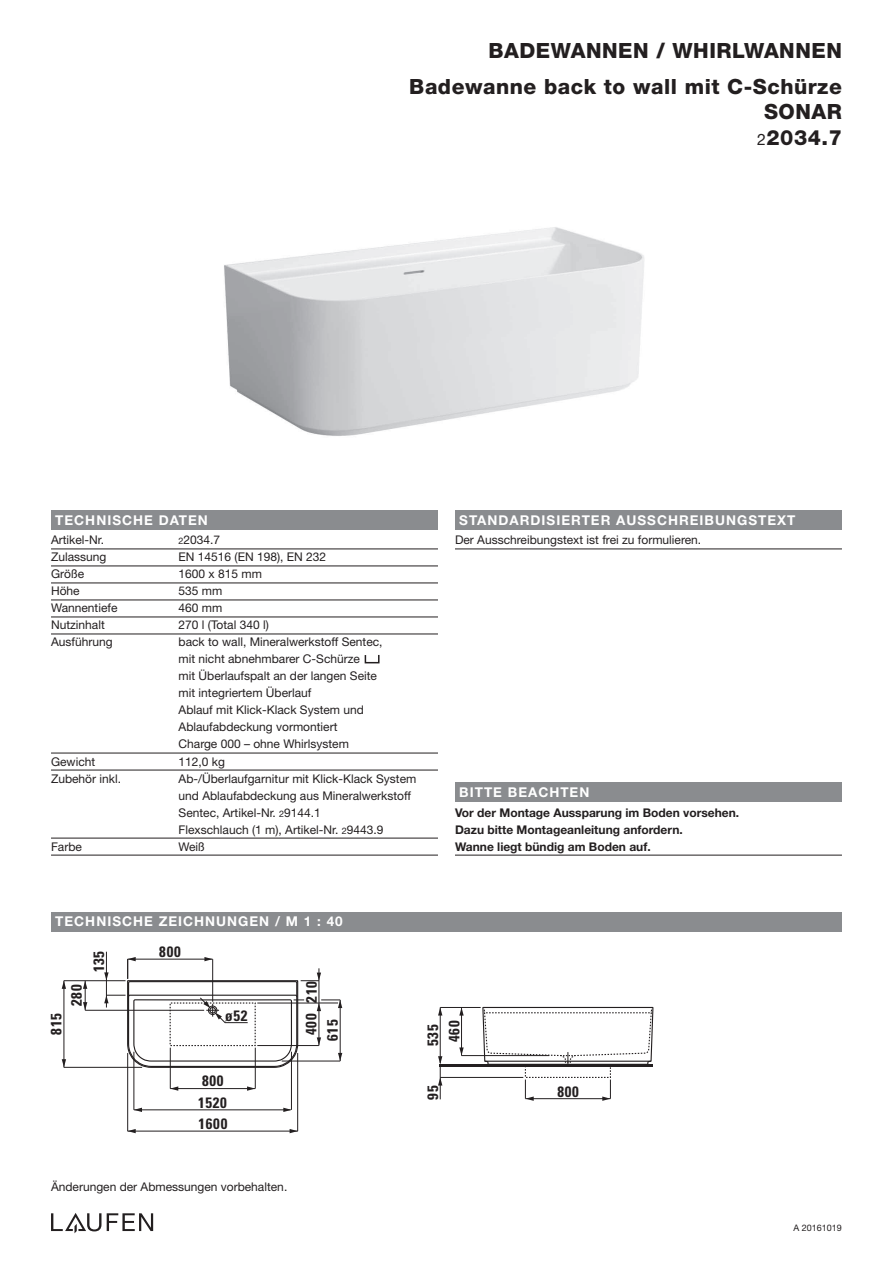
<style>
.page{position:relative;width:893px;height:1263px;background:#fff}
.page>*{position:absolute;margin:0;border:0;box-sizing:border-box;transform-origin:0 0}
.t1{font:800 21px/25.5px "Helvetica Neue";letter-spacing:.025em;color:#231f20;text-align:right}
.t2{font:700 condensed 15px/21.3px "Univers";letter-spacing:.05em;color:#231f20}
.t3{font:700 13.5px "Helvetica Neue LT Std";letter-spacing:.075em;color:#fff}
.t4{font:12px/17px "Helvetica Neue";color:#231f20}
.t5{font:700 12px/17px "Helvetica Neue LT Std";color:#231f20}
.t6{font:9px "Helvetica Neue";color:#231f20}
.s1{font-weight:400;font-size:15.75px}
.s2{font-size:9px}
</style>
<div class="page">
<img style="left:224px;top:227px;width:420px;height:209px">
<div style="left:51px;top:912px;width:791px;height:19px;background:#8a8c8f"></div>
<div style="left:51px;top:510px;width:387px;height:19px;background:#8a8c8f"></div>
<svg style="left:107px;top:1213px;width:46px;height:18px"></svg>
<svg style="left:51px;top:1213px;width:50px;height:20px"></svg>
<hr style="left:51px;top:549px;width:387px;height:1px;background:#231f20">
<hr style="left:51px;top:566px;width:387px;height:1px;background:#231f20">
<hr style="left:51px;top:583px;width:387px;height:1px;background:#231f20">
<hr style="left:51px;top:600px;width:387px;height:1px;background:#231f20">
<hr style="left:51px;top:617px;width:387px;height:1px;background:#231f20">
<hr style="left:51px;top:634px;width:387px;height:1px;background:#231f20">
<hr style="left:51px;top:753px;width:387px;height:1px;background:#231f20">
<hr style="left:51px;top:770px;width:387px;height:1px;background:#231f20">
<hr style="left:51px;top:838px;width:387px;height:1px;background:#231f20">
<hr style="left:51px;top:855px;width:387px;height:1px;background:#231f20">
<div style="left:365px;top:654px;width:15px;height:9px;border:2px solid #231f20"></div>
<div style="left:455px;top:510px;width:387px;height:19px;background:#8a8c8f"></div>
<hr style="left:455px;top:549px;width:387px;height:1px;background:#231f20">
<hr style="left:64px;top:981px;width:1px;height:86px;background:#231f20">
<hr style="left:64px;top:980px;width:62px;height:1px;background:#231f20">
<hr style="left:64px;top:1067px;width:78px;height:1px;background:#231f20">
<hr style="left:85px;top:1010px;width:119px;height:1px;background:#231f20">
<svg style="left:62px;top:981px;width:4px;height:8px"></svg>
<svg style="left:62px;top:1059px;width:4px;height:8px"></svg>
<svg style="left:83px;top:981px;width:4px;height:29px"></svg>
<hr style="left:106px;top:952px;width:1px;height:55px;background:#231f20">
<svg style="left:104px;top:957px;width:550px;height:176px"></svg>
<hr style="left:485px;top:1061px;width:166px;height:1px;background:#231f20">
<div style="left:455px;top:782px;width:387px;height:19px;background:#8a8c8f"></div>
<hr style="left:455px;top:855px;width:387px;height:1px;background:#231f20">
<h1 class="t1" style="left:488px;top:39px;width:355px">BADEWANNEN / WHIRLWANNEN</h1>
<h1 class="t1" style="left:409px;top:75px;width:434px">Badewanne back to wall mit C-Schürze<br>SONAR<br><span class="s1">2</span>2034.7</h1>
<p class="t3" style="left:55px;top:515px;width:154px">TECHNISCHE DATEN</p>
<p class="t4" style="left:51px;top:533px;width:55px">Artikel-Nr.</p>
<p class="t4" style="left:179px;top:533px;width:43px"><span class="s2">2</span>2034.7</p>
<p class="t4" style="left:51px;top:550px;width:57px">Zulassung</p>
<p class="t4" style="left:179px;top:550px;width:149px">EN 14516 (EN 198), EN 232</p>
<p class="t4" style="left:51px;top:567px;width:35px">Größe</p>
<p class="t4" style="left:179px;top:567px;width:85px">1600 x 815 mm</p>
<p class="t4" style="left:51px;top:584px;width:30px">Höhe</p>
<p class="t4" style="left:179px;top:584px;width:45px">535 mm</p>
<p class="t4" style="left:51px;top:601px;width:68px">Wannentiefe</p>
<p class="t4" style="left:179px;top:601px;width:45px">460 mm</p>
<p class="t4" style="left:51px;top:618px;width:55px">Nutzinhalt</p>
<p class="t4" style="left:179px;top:618px;width:92px">270 l (Total 340 l)</p>
<p class="t4" style="left:51px;top:635px;width:63px">Ausführung</p>
<p class="t4" style="left:179px;top:635px;width:206px">back to wall, Mineralwerkstoff Sentec, mit nicht abnehmbarer C-Schürze<br>mit Überlaufspalt an der langen Seite mit integriertem Überlauf<br>Ablauf mit Klick-Klack System und Ablaufabdeckung vormontiert<br>Charge 000 – ohne Whirlsystem</p>
<p class="t4" style="left:51px;top:754px;width:46px">Gewicht</p>
<p class="t4" style="left:179px;top:754px;width:48px">112,0 kg</p>
<p class="t4" style="left:51px;top:771px;width:72px">Zubehör inkl.</p>
<p class="t4" style="left:179px;top:771px;width:239px">Ab-/Überlaufgarnitur mit Klick-Klack System und Ablaufabdeckung aus Mineralwerkstoff Sentec, Artikel-Nr. <span class="s2">2</span>9144.1<br>Flexschlauch (1 m), Artikel-Nr. <span class="s2">2</span>9443.9</p>
<p class="t4" style="left:51px;top:839px;width:32px">Farbe</p>
<p class="t4" style="left:179px;top:839px;width:28px">Weiß</p>
<p class="t3" style="left:55px;top:917px;width:289px">TECHNISCHE ZEICHNUNGEN / M 1 : 40</p>
<p class="t2" style="left:90px;top:972px;width:23px;rotate:-90deg">135</p>
<p class="t2" style="left:159px;top:942px;width:23px">800</p>
<p class="t3" style="left:459px;top:515px;width:338px">STANDARDISIERTER AUSSCHREIBUNGSTEXT</p>
<p class="t4" style="left:455px;top:533px;width:248px">Der Ausschreibungstext ist frei zu formulieren.</p>
<p class="t3" style="left:459px;top:787px;width:132px">BITTE BEACHTEN</p>
<p class="t5" style="left:455px;top:805px;width:286px">Vor der Montage Aussparung im Boden vorsehen.<br>Dazu bitte Montageanleitung anfordern.<br>Wanne liegt bündig am Boden auf.</p>
<p class="t2" style="left:47px;top:1035px;width:23px;rotate:-90deg">815</p>
<p class="t2" style="left:68px;top:1006px;width:23px;rotate:-90deg">280</p>
<p class="t2" style="left:225px;top:1006px;width:24px">ø52</p>
<p class="t2" style="left:202px;top:1072px;width:23px">800</p>
<p class="t2" style="left:198px;top:1093px;width:30px">1520</p>
<p class="t2" style="left:198px;top:1114px;width:30px">1600</p>
<p class="t2" style="left:302px;top:1035px;width:55px;rotate:-90deg">400 210</p>
<p class="t2" style="left:323px;top:1041px;width:23px;rotate:-90deg">615</p>
<p class="t2" style="left:424px;top:1046px;width:27px;rotate:-90deg">535<br>460</p>
<p class="t2" style="left:424px;top:1099px;width:16px;rotate:-90deg">95</p>
<p class="t4" style="left:51px;top:1179px;width:238px">Änderungen der Abmessungen vorbehalten.</p>
<p class="t2" style="left:557px;top:1082px;width:23px">800</p>
<p class="t6" style="left:794px;top:1224px;width:50px">A 20161019</p>
</div>
